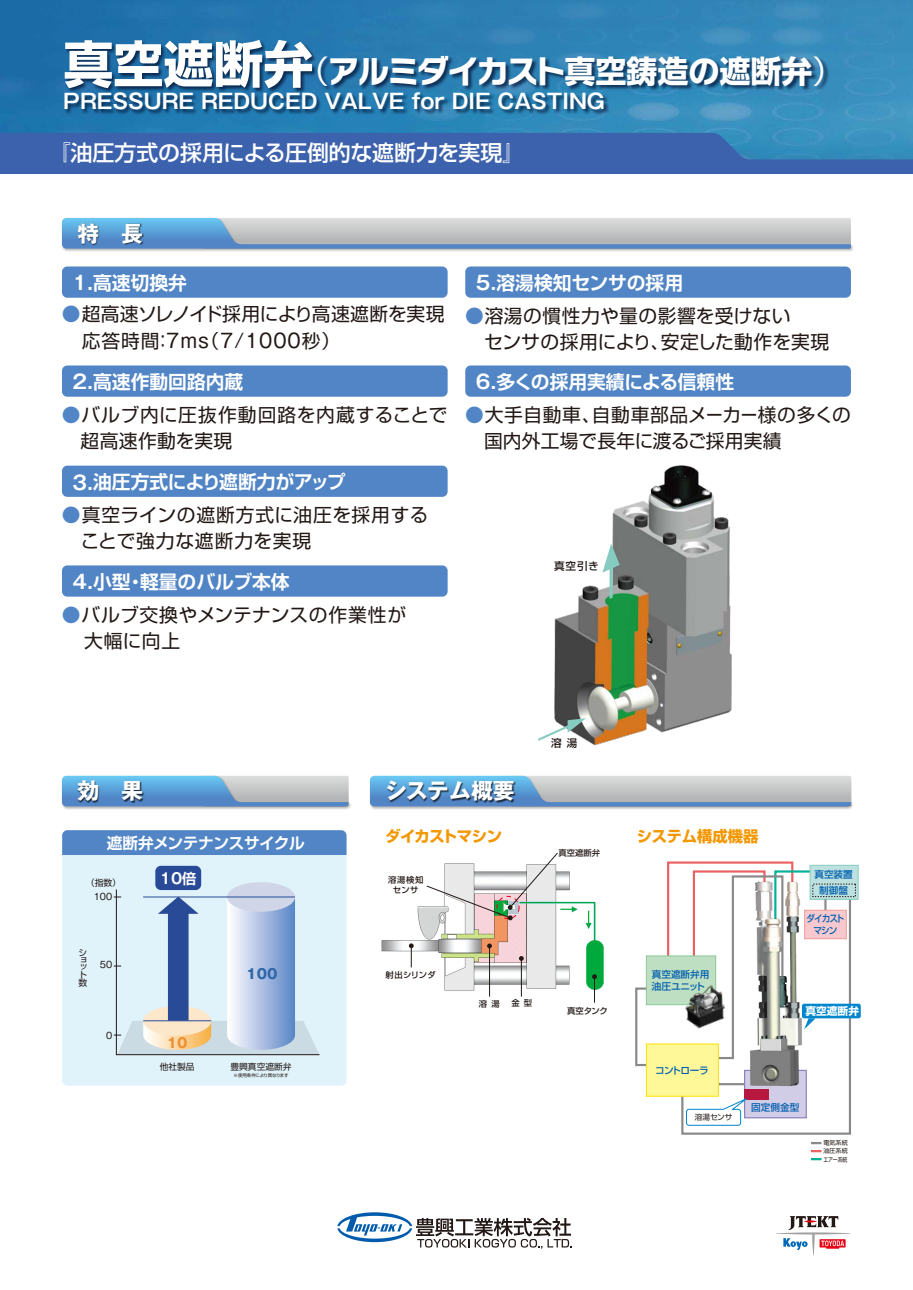
<style>
.page{position:relative;width:913px;height:1290px;background:#fff}
.page>*{position:absolute;margin:0;border:0;box-sizing:border-box;transform-origin:0 0}
.t1{font:700 31px "Typelabo N Std";letter-spacing:-.045em;color:#fff}
.t2{font:500 21.88px "Shin Go Pro";color:#fff}
.t3{font:700 21.88px "Gothic MB101 Pro";color:#fff}
.t4{font:700 20.62px "Gothic MB101 Pro De";color:#fff}
.t5{font:19.31px "Gothic MB101 Pro";letter-spacing:.05em;color:#221815}
.t6{font:18.75px/26.6px "Shin Go Pro";letter-spacing:.02em;color:#221815}
.t7{font:700 18.75px "Shin Go Pro De";color:#fff}
.t8{font:18.75px/26.6px "Shin Go Pro";letter-spacing:.04em;color:#221815}
.t9{font:18.75px "Shin Go Pro";letter-spacing:-.015em;color:#221815}
.t10{font:700 15.62px "Shin Go Pro De";letter-spacing:-.025em;color:#fff}
.t11{font:700 15.38px "Shin Go Pro";color:#f39700}
.t12{font:700 15.38px "Shin Go Pro";letter-spacing:-.02em;color:#f39700}
.t13{font:700 14.81px "Gothic MB101 Pro De";color:#fff}
.t14{font:700 13.69px "Gothic MB101 Pro";color:#2f67a9}
.t15{font:700 13.69px "Gothic MB101 Pro";color:#ed9137}
.t16{font:700 10.69px "Shin Go Pro";color:#fff}
.t17{font:500 10.62px "Shin Go Pro";color:#221815}
.t18{font:500 9.62px/16.1px "Shin Go Pro";color:#005eae;text-align:center}
.t19{font:500 9.62px/11.5px "Shin Go Pro";letter-spacing:-.115em;color:#005eae;text-align:center;scale:.9 1}
.t20{font:9px "Gothic MB101 Pro";color:#221815}
.t21{font:8.75px/7.4px "Shin Go Pro";color:#221815}
.t22{font:500 8.31px/10px "Shin Go Pro";color:#221815;text-align:center}
.t23{font:7.69px "Shin Go Pro";letter-spacing:-.025em;color:#221815}
.t24{font:6.06px/8px "Shin Go Pro";color:#221815;text-align:justify}
.t25{font:4.44px "Shin Go Pro";letter-spacing:-.05em;color:#221815}
.s1{font-family:"Shin Go Pro";font-size:50px}
.s2{font-weight:400}
.s3{font-family:"Shin Go Pro"}
.s4{font-family:"Gothic MB101 Pro De";font-size:19.31px}
.s5{color:#5185c5}
.s6{font-family:"Shin Go Pro";font-size:18.75px}
.s7{font-family:"Shin Go Pro De";font-size:14.38px}
</style>
<div class="page">
<svg style="left:852px;top:865px;width:6px;height:35px"></svg>
<svg style="left:811px;top:1142px;width:10px;height:2px"></svg>
<svg style="left:811px;top:1150px;width:10px;height:2px"></svg>
<svg style="left:810px;top:1158px;width:11px;height:2px"></svg>
<div style="left:801px;top:1004px;width:59px;height:14px;background:#0086cd;border-radius:2px"></div>
<svg style="left:635px;top:861px;width:217px;height:274px"></svg>
<img style="left:381px;top:871px;width:223px;height:122px">
<svg style="left:519px;top:956px;width:4px;height:5px"></svg>
<svg style="left:409px;top:943px;width:4px;height:24px"></svg>
<svg style="left:592px;top:974px;width:5px;height:28px"></svg>
<hr style="left:521px;top:958px;width:1px;height:38px;background:#221815">
<svg style="left:487px;top:943px;width:5px;height:5px"></svg>
<hr style="left:489px;top:946px;width:1px;height:50px;background:#221815">
<svg style="left:425px;top:852px;width:133px;height:68px"></svg>
<img style="left:0;top:0;width:912px;height:133px">
<svg style="left:0;top:133px;width:912px;height:41px;background:#3b67ae"></svg>
<img style="left:62px;top:37px;width:772px;height:109px">
<svg style="left:776px;top:1216px;width:74px;height:39px"></svg>
<svg style="left:337px;top:1212px;width:234px;height:36px"></svg>
<div style="left:62px;top:830px;width:284px;height:255px;background:#e0f2fa;border-radius:5px"></div>
<div style="left:62px;top:830px;width:284px;height:25px;background:#5185c5"></div>
<div style="left:227px;top:882px;width:68px;height:30px;background:#d0d6e7;border-radius:50%"></div>
<div style="left:155px;top:866px;width:46px;height:24px;background:#294b97;border-radius:6px"></div>
<svg style="left:62px;top:218px;width:789px;height:31px;background:#a8b8c8"></svg>
<img style="left:76px;top:221px;width:69px;height:27px">
<img style="left:61px;top:775px;width:290px;height:35px">
<svg style="left:62px;top:776px;width:286px;height:30px;background:#8cb0ce"></svg>
<img style="left:76px;top:779px;width:69px;height:27px">
<img style="left:370px;top:775px;width:483px;height:35px">
<svg style="left:370px;top:776px;width:481px;height:30px;background:#abbbc9"></svg>
<img style="left:384px;top:779px;width:133px;height:27px">
<div style="left:62px;top:266px;width:385px;height:32px;background:#5185c5;border-radius:5px"></div>
<div style="left:62px;top:365px;width:385px;height:32px;background:#5185c5;border-radius:5px"></div>
<div style="left:62px;top:466px;width:385px;height:31px;background:#5185c5;border-radius:5px"></div>
<div style="left:62px;top:565px;width:385px;height:32px;background:#5185c5;border-radius:5px"></div>
<div style="left:465px;top:266px;width:385px;height:32px;background:#5185c5;border-radius:5px"></div>
<div style="left:465px;top:365px;width:385px;height:32px;background:#5185c5;border-radius:5px"></div>
<img style="left:554px;top:465px;width:178px;height:281px">
<svg style="left:602px;top:544px;width:17px;height:55px"></svg>
<svg style="left:538px;top:718px;width:48px;height:23px"></svg>
<svg style="left:114px;top:888px;width:206px;height:167px"></svg>
<h1 class="t1" style="left:63px;top:48px;width:781px"><span class="s1">真空遮断弁</span><span class="s2">（</span>アルミダイカスト<span class="s3">真空鋳造</span>の<span class="s3">遮断弁</span><span class="s2">）</span></h1>
<p class="t4" style="left:63px;top:84px;width:543px">PRESSURE REDUCED VALVE for DIE CASTING</p>
<p class="t2" style="left:49px;top:135px;width:477px">『油圧方式の採用による圧倒的な遮断力を実現』</p>
<p class="t3" style="left:77px;top:215px;width:67px">特　長</p>
<p class="t7" style="left:72px;top:267px;width:116px"><span class="s4">1.</span>高速切換弁</p>
<p class="t9" style="left:62px;top:298px;width:384px"><span class="s5">●</span>超高速ソレノイド採用により高速遮断を実現</p>
<p class="t5" style="left:82px;top:325px;width:260px"><span class="s6">応答時間：</span>7ms<span class="s6">（</span>7/1000<span class="s6">秒）</span></p>
<p class="t7" style="left:72px;top:366px;width:172px"><span class="s4">2.</span>高速作動回路内蔵</p>
<p class="t6" style="left:81px;top:399px;width:368px;text-indent:-19px"><span class="s5">●</span>バルブ内に圧抜作動回路を内蔵することで超高速作動を実現</p>
<p class="t7" style="left:72px;top:466px;width:274px"><span class="s4">3.</span>油圧方式により遮断力がアップ</p>
<p class="t8" style="left:81px;top:499px;width:349px;text-indent:-19px"><span class="s5">●</span>真空ラインの遮断方式に油圧を採用することで強力な遮断力を実現</p>
<p class="t7" style="left:72px;top:566px;width:218px"><span class="s4">4.</span>小型・軽量のバルブ本体</p>
<p class="t6" style="left:84px;top:599px;width:323px;text-indent:-22px"><span class="s5">●</span>バルブ交換やメンテナンスの作業性が大幅に向上</p>
<p class="t7" style="left:475px;top:267px;width:209px"><span class="s4">5.</span>溶湯検知センサの採用</p>
<p class="t6" style="left:484px;top:300px;width:346px;text-indent:-19px"><span class="s5">●</span>溶湯の慣性力や量の影響を受けない<br>センサの採用により、安定した動作を実現</p>
<p class="t7" style="left:475px;top:366px;width:260px"><span class="s4">6.</span>多くの採用実績による信頼性</p>
<p class="t6" style="left:484px;top:399px;width:368px;text-indent:-19px"><span class="s5">●</span>大手自動車、自動車部品メーカー様の多くの国内外工場で長年に渡るご採用実績</p>
<p class="t17" style="left:554px;top:557px;width:46px">真空引き</p>
<p class="t17" style="left:551px;top:735px;width:28px">溶 湯</p>
<p class="t3" style="left:77px;top:773px;width:67px">効　果</p>
<p class="t3" style="left:385px;top:773px;width:131px">システム概要</p>
<p class="t10" style="left:107px;top:830px;width:199px">遮断弁メンテナンスサイクル</p>
<p class="t21" style="left:86px;top:878px;width:36px">（指数）</p>
<p class="t20" style="left:94px;top:889px;width:20px">100</p>
<p class="t21" style="left:79px;top:948px;width:10px">ショ</p>
<p class="t21" style="left:79px;top:962px;width:10px;line-height:7.6px">ット</p>
<p class="t21" style="left:79px;top:978px;width:10px">数</p>
<p class="t20" style="left:100px;top:957px;width:14px">50</p>
<p class="t20" style="left:106px;top:1028px;width:8px">0</p>
<p class="t13" style="left:160px;top:866px;width:38px">10<span class="s7">倍</span></p>
<p class="t15" style="left:167px;top:1031px;width:22px">10</p>
<p class="t14" style="left:246px;top:962px;width:33px">100</p>
<p class="t21" style="left:160px;top:1062px;width:37px">他社製品</p>
<p class="t21" style="left:230px;top:1062px;width:63px">豊興真空遮断弁</p>
<p class="t25" style="left:233px;top:1072px;width:56px">※使用条件により異なります</p>
<p class="t12" style="left:385px;top:824px;width:118px">ダイカストマシン</p>
<p class="t22" style="left:388px;top:874px;width:37px">溶湯検知センサ</p>
<p class="t22" style="left:385px;top:969px;width:52px">射出シリンダ</p>
<p class="t22" style="left:479px;top:998px;width:22px">溶 湯</p>
<p class="t22" style="left:511px;top:997px;width:22px">金 型</p>
<p class="t22" style="left:558px;top:847px;width:43px">真空遮断弁</p>
<p class="t22" style="left:567px;top:1004px;width:42px">真空タンク</p>
<p class="t11" style="left:636px;top:824px;width:123px">システム構成機器</p>
<p class="t18" style="left:651px;top:968px;width:59px;line-height:11.5px;text-align:left">真空遮断弁用油圧ユニット</p>
<p class="t18" style="left:655px;top:1061px;width:55px">コントローラ</p>
<p class="t18" style="left:814px;top:865px;width:40px">真空装置制御盤</p>
<p class="t19" style="left:806px;top:912px;width:44px">ダイカストマシン</p>
<p class="t16" style="left:805px;top:1003px;width:55px">真空遮断弁</p>
<p class="t23" style="left:694px;top:1111px;width:39px">溶湯センサ</p>
<p class="t18" style="left:751px;top:1098px;width:50px">固定側金型</p>
<p class="t24" style="left:823px;top:1138px;width:26px">電気系統油圧系統エアー系統</p>
</div>
